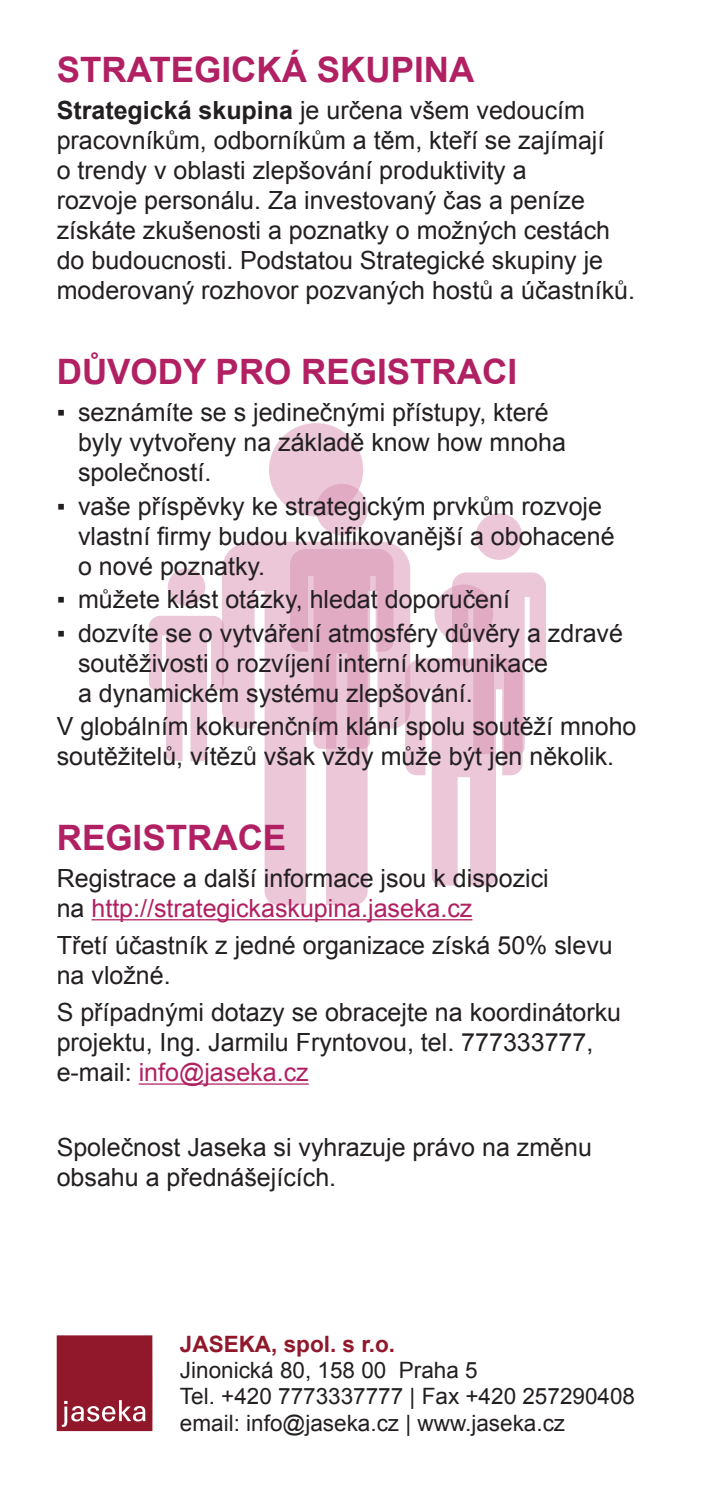
<style>
.page{position:relative;width:702px;height:1489px;background:#fff}
.page>*{position:absolute;margin:0;border:0;box-sizing:border-box;transform-origin:0 0}
.t1{font:700 35px "Arial";color:#b12062}
.t2{font:25px/30px "Arial";color:#231f20}
.t3{font:22.5px/26.2px "Arial";color:#231f20}
.t4{font:700 22.5px "Arial";color:#90182a}
.s1{font-weight:700}
.s2{color:#b12062}
</style>
<div class="page">
<svg style="left:222px;top:423px;width:183px;height:482px;fill:#ebc7d8"></svg>
<svg style="left:149px;top:568px;width:75px;height:193px"></svg>
<svg style="left:290px;top:483px;width:103px;height:265px"></svg>
<svg style="left:405px;top:513px;width:141px;height:372px"></svg>
<svg style="left:57px;top:1335px;width:95px;height:95px;background:#972738"></svg>
<hr style="left:91px;top:919px;width:381px;height:1px;background:#b12062">
<hr style="left:139px;top:1083px;width:170px;height:1px;background:#b12062">
<h1 class="t1" style="left:57px;top:47px;width:24px">STR</h1>
<h1 class="t1" style="left:127px;top:47px;width:117px">ATEGICKÁ</h1>
<h1 class="t1" style="left:317px;top:47px;width:46px">SKUPIN</h1>
<h1 class="t1" style="left:449px;top:47px;width:27px">A</h1>
<p class="t2" style="left:57px;top:96px;width:580px"><span class="s1">STRATEGICKÁ SKUPINA</span> je určena všem vedoucím pracovníkům, odborníkům a těm, kteří se zajímají<br>o trendy v oblasti zlepšování produktivity a<br>rozvoje personálu. Za investovaný čas a peníze získáte zkušenosti a poznatky o možných cestách do budoucnosti. Podstatou Strategické skupiny je moderovaný rozhovor pozvaných hostů a účastníků.</p>
<h1 class="t1" style="left:57px;top:348px;width:51px">DŮVOD</h1>
<h1 class="t1" style="left:183px;top:348px;width:58px">Y PRO</h1>
<h1 class="t1" style="left:301px;top:348px;width:198px">REGISTRACI</h1>
<p class="t2" style="left:78px;top:397px;width:489px;text-indent:-21px">▪ seznámíte se s jedinečnými přístupy, které byly vytvořeny na základě know how mnoha společností.</p>
<p class="t2" style="left:78px;top:491px;width:538px;text-indent:-21px">▪ vaše příspěvky ke strategickým prvkům rozvoje vlastní firmy budou kvalifikovanější a obohacené o nové poznatky.</p>
<p class="t2" style="left:57px;top:584px;width:454px">▪ můžete klást otázky, hledat doporučení</p>
<p class="t2" style="left:78px;top:618px;width:546px;text-indent:-21px">▪ dozvíte se o vytváření atmosféry důvěry a zdravé soutěživosti o rozvíjení interní komunikace<br>a dynamickém systému zlepšování.</p>
<p class="t2" style="left:57px;top:712px;width:581px">V globálním kokurenčním klání spolu soutěží mnoho soutěžitelů, vítězů však vždy může být jen několik.</p>
<h1 class="t1" style="left:57px;top:814px;width:205px">REGISTRACE</h1>
<p class="t2" style="left:57px;top:863px;width:493px">Registrace a další informace jsou k dispozici na <span class="s2">http://strategickaskupina.jaseka.cz</span></p>
<p class="t2" style="left:57px;top:930px;width:557px">Třetí účastník z jedné organizace získá 50% slevu na vložné.</p>
<p class="t2" style="left:57px;top:997px;width:566px">S případnými dotazy se obracejte na koordinátorku projektu, Ing. Jarmilu Fryntovou, tel. 777333777, e-mail: <span class="s2">info@jaseka.cz</span></p>
<p class="t2" style="left:57px;top:1131px;width:536px">Společnost Jaseka si vyhrazuje právo na změnu obsahu a přednášejících.</p>
<p class="t4" style="left:180px;top:1328px;width:217px">JASEKA, SPOL. S R.O.</p>
<p class="t3" style="left:180px;top:1356px;width:456px">Jinonická 80, 158 00 Praha 5<br>Tel. +420 7773337777 | Fax +420 257290408 email: info@jaseka.cz | www.jaseka.cz</p>
</div>
